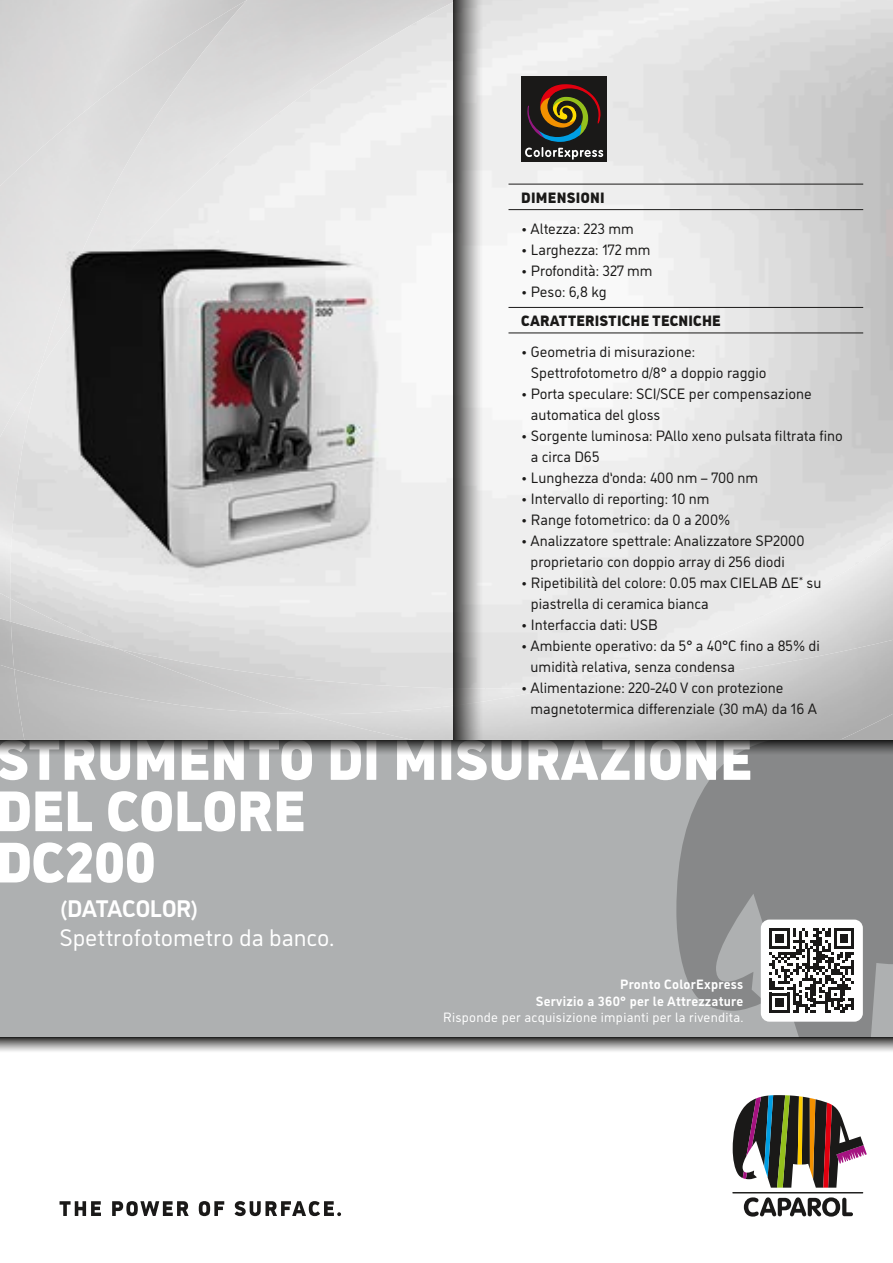
<style>
.page{position:relative;width:893px;height:1263px;background:#fff}
.page>*{position:absolute;margin:0;border:0;box-sizing:border-box;transform-origin:0 0}
.t1{font:57px/51.3px "CAP Elephant Black Low";color:#fff}
.Title_Subline_16{font:24px "CAP Elephant";color:#fff}
.Title_Subline_16-2{font:700 24px "CAP Elephant";letter-spacing:-.015em;color:#fff}
.t2{font:15px/21px "CAP Elephant";color:#1a1918}
.t3{font:900 15px "CAP Elephant";letter-spacing:.01em;color:#1a1918}
.t4{font:700 13.5px "CAP Elephant";letter-spacing:.02em;color:#fff}
.t5{font:13.5px "CAP Elephant";letter-spacing:.02em;color:#fff}
</style>
<div class="page">
<div style="left:0;top:740px;width:893px;height:297px;background:#aeb0b1"></div>
<svg style="left:676px;top:755px;width:217px;height:282px;fill:#878889"></svg>
<svg style="left:733px;top:1095px;width:134px;height:92px"></svg>
<svg style="left:744px;top:1197px;width:109px;height:19px"></svg>
<hr style="left:732px;top:1192px;width:131px;height:1px;background:#1a1918">
<svg style="left:0;top:1037px;width:893px;height:14px;background:#919090"></svg>
<svg style="left:0;top:740px;width:893px;height:15px"></svg>
<svg style="left:60px;top:1201px;width:41px;height:15px"></svg>
<svg style="left:112px;top:1201px;width:77px;height:15px"></svg>
<svg style="left:199px;top:1201px;width:25px;height:15px"></svg>
<svg style="left:235px;top:1201px;width:106px;height:15px"></svg>
<img style="left:0;top:598px;width:10px;height:24px">
<div style="left:11px;top:688px;width:108px;height:26px;background:#bfbfbf"></div>
<img style="left:119px;top:688px;width:439px;height:26px">
<img style="left:10px;top:0;width:883px;height:688px">
<hr style="left:508px;top:184px;width:355px;height:1px;background:#1a1918">
<hr style="left:508px;top:209px;width:355px;height:1px;background:#1a1918">
<hr style="left:508px;top:307px;width:355px;height:1px;background:#1a1918">
<hr style="left:508px;top:333px;width:355px;height:1px;background:#1a1918">
<div style="left:521px;top:76px;width:85px;height:85px;background:#1a1918"></div>
<svg style="left:525px;top:84px;width:78px;height:76px"></svg>
<svg style="left:453px;top:0;width:30px;height:740px;background:#8d8d8c"></svg>
<img style="left:66px;top:173px;width:321px;height:489px">
<div style="left:761px;top:919px;width:102px;height:103px;background:#fff;border-radius:9px"></div>
<svg style="left:769px;top:928px;width:85px;height:85px"></svg>
<p class="t3" style="left:521px;top:189px;width:85px">DIMENSIONI</p>
<p class="t2" style="left:521px;top:218px;width:114px">• Altezza: 223 mm</p>
<p class="t2" style="left:521px;top:239px;width:131px">• Larghezza: 172 mm</p>
<p class="t2" style="left:521px;top:260px;width:133px">• Profondità: 327 mm</p>
<p class="t2" style="left:521px;top:281px;width:87px">• Peso: 6,8 kg</p>
<p class="t3" style="left:521px;top:312px;width:201px">CARATTERISTICHE TECNICHE</p>
<p class="t2" style="left:531px;top:341px;width:237px;text-indent:-10px">• Geometria di misurazione:<br>Spettrofotometro d/8° a doppio raggio</p>
<p class="t2" style="left:531px;top:383px;width:282px;text-indent:-10px">• Porta speculare: SCI/SCE per compensazione automatica del gloss</p>
<p class="t2" style="left:531px;top:425px;width:313px;text-indent:-10px">• Sorgente luminosa: PAllo xeno pulsata filtrata fino a circa D65</p>
<p class="t2" style="left:521px;top:467px;width:239px">• Lunghezza d‘onda: 400 nm – 700 nm</p>
<p class="t2" style="left:521px;top:488px;width:190px">• Intervallo di reporting: 10 nm</p>
<p class="t2" style="left:521px;top:509px;width:211px">• Range fotometrico: da 0 a 200%</p>
<p class="t2" style="left:531px;top:530px;width:275px;text-indent:-9px">• Analizzatore spettrale: Analizzatore SP2000 proprietario con doppio array di 256 diodi</p>
<p class="t2" style="left:531px;top:572px;width:292px;text-indent:-10px">• Ripetibilità del colore: 0.05 max CIELAB ΔE<sup>*</sup> su piastrella di ceramica bianca</p>
<p class="t2" style="left:521px;top:614px;width:138px">• Interfaccia dati: USB</p>
<p class="t2" style="left:531px;top:635px;width:291px;text-indent:-9px">• Ambiente operativo: da 5° a 40°C fino a 85% di umidità relativa, senza condensa</p>
<p class="t2" style="left:531px;top:677px;width:288px;text-indent:-9px">• Alimentazione: 220-240 V con protezione magnetotermica differenziale (30 mA) da 16 A</p>
<p class="t1" style="left:-4px;top:734px;width:758px">STRUMENTO DI MISURAZIONE<br>DEL COLORE<br>DC200</p>
<p class="Title_Subline_16-2" style="left:60px;top:895px;width:141px">(DATACOLOR)</p>
<p class="Title_Subline_16" style="left:60px;top:923px;width:276px">Spettrofotometro da banco.</p>
<p class="t4" style="left:620px;top:977px;width:125px">Pronto ColorExpress</p>
<p class="t4" style="left:536px;top:993px;width:209px">Servizio a 360° per le Attrezzature</p>
<p class="t5" style="left:443px;top:1009px;width:302px">Risponde per acquisizione impianti per la rivendita.</p>
</div>
